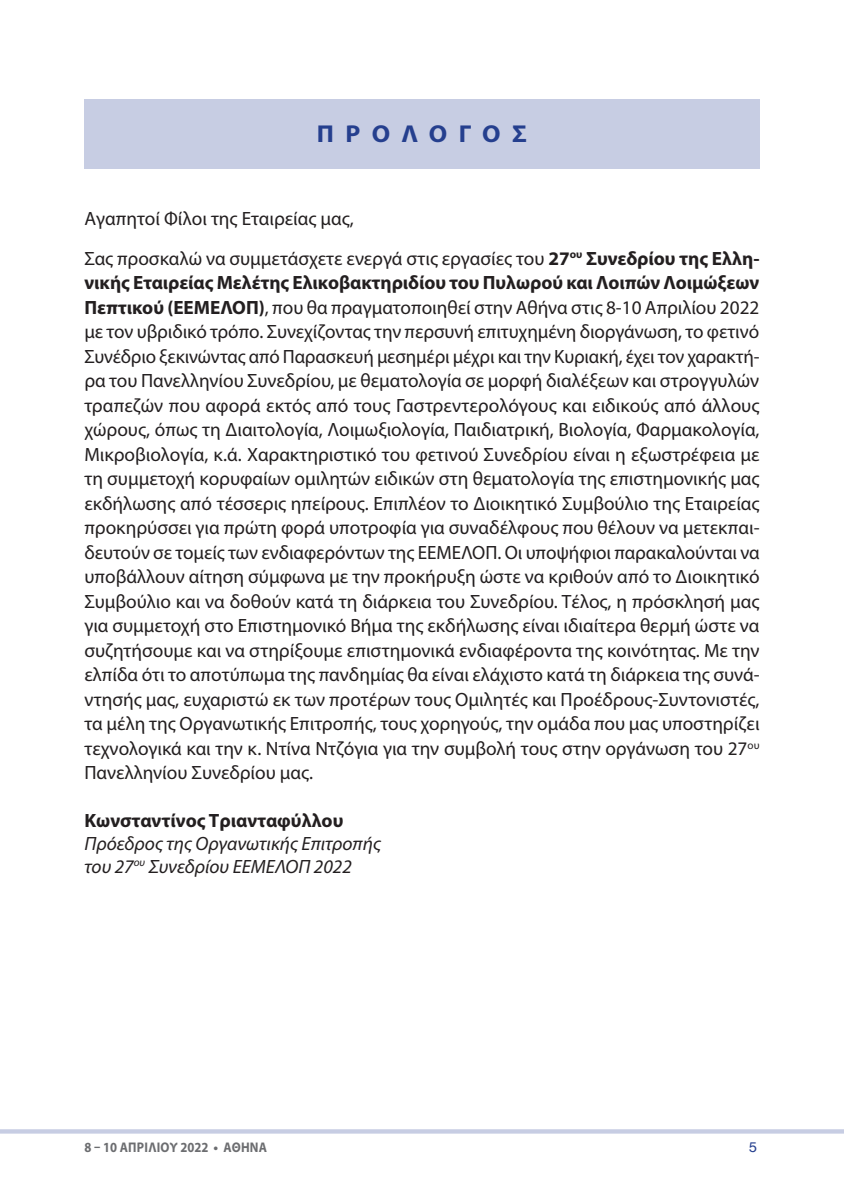
<style>
.page{position:relative;width:844px;height:1191px;background:#fff}
.page>*{position:absolute;margin:0;border:0;box-sizing:border-box;transform-origin:0 0}
.t1{font:700 24.5px "Myriad Pro";letter-spacing:.445em;color:#253f8e;scale:1.05 1}
.t2{font:19.25px/24.5px "Myriad Pro";color:#231f20}
.t3{font:italic 19.25px/22.8px "Myriad Pro";color:#231f20}
.t4{font:700 19.25px "Myriad Pro";color:#231f20}
.t5{font:700 14px "Myriad Pro";letter-spacing:.02em;color:#6c6d70;scale:.9 1}
.t6{font:14px "UB Helvetica";color:#253f8e}
.s1{font-weight:700}
</style>
<div class="page">
<svg style="left:0;top:1129px;width:843px;height:4px;background:#cad0e4"></svg>
<div style="left:84px;top:99px;width:675px;height:70px;background:#c7cde3"></div>
<p class="t1" style="left:317px;top:118px;width:201px">ΠΡΟΛΟΓΟΣ</p>
<p class="t2" style="left:84px;top:199px;width:676px;line-height:39.4px">Αγαπητοί Φίλοι της Εταιρείας μας,<br>Σας προσκαλώ να συμμετάσχετε ενεργά στις εργασίες του <span class="s1">27</span><sup>ου</sup> <span class="s1">Συνεδρίου της Ελλη-</span></p>
<p class="t2" style="left:84px;top:270px;width:676px;text-align:justify"><span class="s1">νικής Εταιρείας Μελέτης Ελικοβακτηριδίου του Πυλωρού και Λοιπών Λοιμώξεων Πεπτικού (ΕΕΜΕΛΟΠ)</span>, που θα πραγματοποιηθεί στην Αθήνα στις 8-10 Απριλίου 2022 με τον υβριδικό τρόπο. Συνεχίζοντας την περσυνή επιτυχημένη διοργάνωση, το φετινό Συνέδριο ξεκινώντας από Παρασκευή μεσημέρι μέχρι και την Κυριακή, έχει τον χαρακτή&shy;ρα του Πανελληνίου Συνεδρίου, με θεματολογία σε μορφή διαλέξεων και στρογγυλών τραπεζών που αφορά εκτός από τους Γαστρεντερολόγους και ειδικούς από άλλους χώρους, όπως τη Διαιτολογία, Λοιμωξιολογία, Παιδιατρική, Βιολογία, Φαρμακολογία, Μικροβιολογία, κ.ά. Χαρακτηριστικό του φετινού Συνεδρίου είναι η εξωστρέφεια με τη συμμετοχή κορυφαίων ομιλητών ειδικών στη θεματολογία της επιστημονικής μας εκδήλωσης από τέσσερις ηπείρους. Επιπλέον το Διοικητικό Συμβούλιο της Εταιρείας προκηρύσσει για πρώτη φορά υποτροφία για συναδέλφους που θέλουν να μετεκπαι&shy;δευτούν σε τομείς των ενδιαφερόντων της ΕΕΜΕΛΟΠ. Οι υποψήφιοι παρακαλούνται να υποβάλλουν αίτηση σύμφωνα με την προκήρυξη ώστε να κριθούν από το Διοικητικό Συμβούλιο και να δοθούν κατά τη διάρκεια του Συνεδρίου. Τέλος, η πρόσκλησή μας για συμμετοχή στο Επιστημονικό Βήμα της εκδήλωσης είναι ιδιαίτερα θερμή ώστε να συζητήσουμε και να στηρίξουμε επιστημονικά ενδιαφέροντα της κοινότητας. Με την ελπίδα ότι το αποτύπωμα της πανδημίας θα είναι ελάχιστο κατά τη διάρκεια της συνά&shy;ντησής μας, ευχαριστώ εκ των προτέρων τους Ομιλητές και Προέδρους-Συντονιστές, τα μέλη της Οργανωτικής Επιτροπής, τους χορηγούς, την ομάδα που μας υποστηρίζει τεχνολογικά και την κ. Ντίνα Ντζόγια για την συμβολή τους στην οργάνωση του 27<sup>ου </sup>Πανελληνίου Συνεδρίου μας.</p>
<p class="t4" style="left:84px;top:808px;width:260px">Κωνσταντίνος Τριανταφύλλου</p>
<p class="t3" style="left:84px;top:831px;width:298px">Πρόεδρος της Οργανωτικής Επιτροπής του 27<sup>ου</sup> Συνεδρίου ΕΕΜΕΛΟΠ 2022</p>
<p class="t5" style="left:84px;top:1138px;width:204px">8 – 10 ΑΠΡΙΛΙΟΥ 2022 • ΑΘΗΝΑ</p>
<p class="t6" style="left:749px;top:1139px;width:9px">5</p>
</div>
